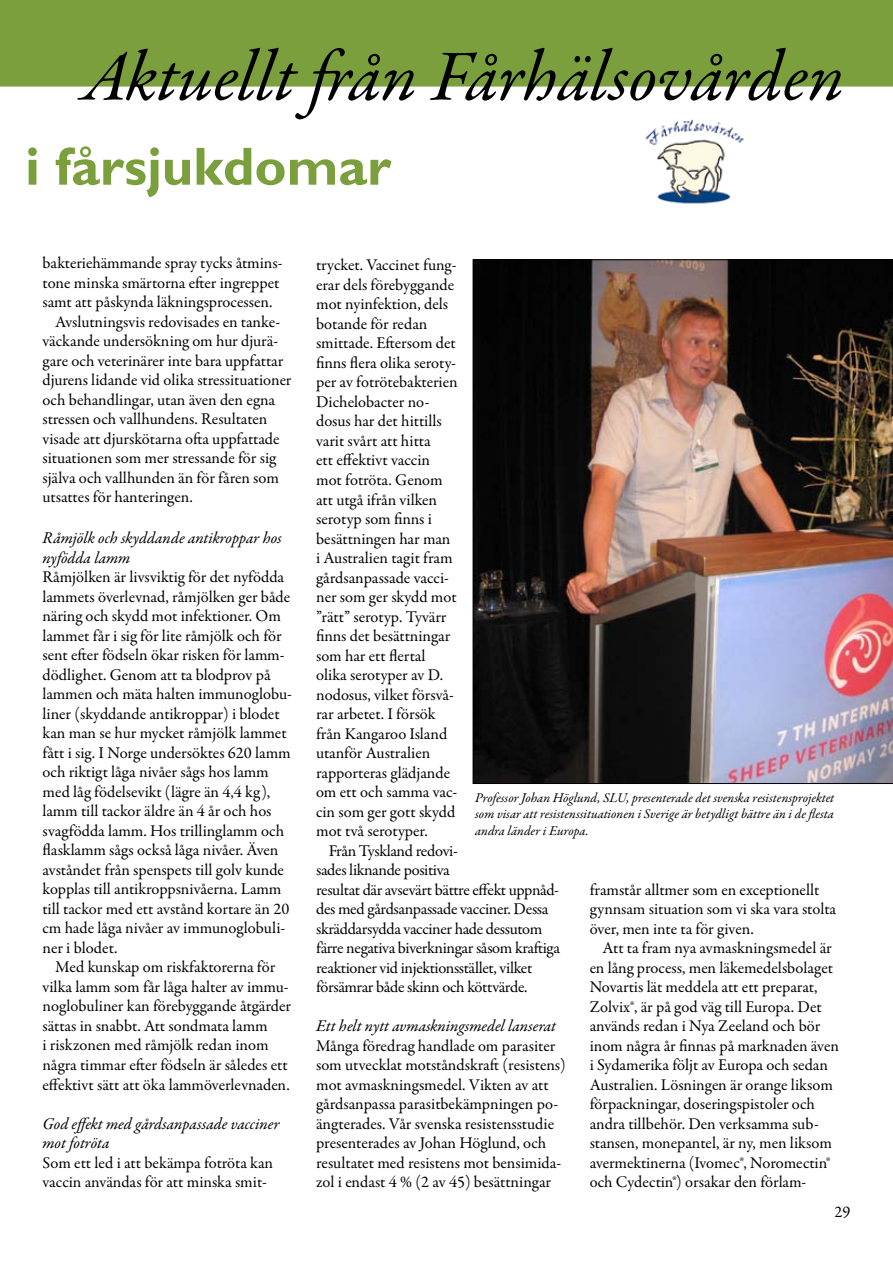
<style>
.page{position:relative;width:893px;height:1263px;background:#fff}
.page>*{position:absolute;margin:0;border:0;box-sizing:border-box;transform-origin:0 0}
.t1{font:italic 72px "Garamond Premr Pro";color:#000}
.t2{font:700 54px "Gill Sans";color:#7c9f3d}
.t3{font:16.5px/19.5px "Garamond Premr Pro";letter-spacing:-.005em;color:#000}
.t4{font:italic 16.5px/19.5px "Garamond Premr Pro";color:#000}
.t5{font:italic 13.5px/16.5px "Garamond Premr Pro";color:#000;text-align:justify}
</style>
<div class="page">
<div style="left:0;top:0;width:893px;height:87px;background:#7c9f3d"></div>
<img style="left:645px;top:119px;width:99px;height:85px">
<img style="left:473px;top:259px;width:420px;height:525px">
<h1 class="t1" style="left:82px;top:31px;width:764px">Aktuellt från Fårhälsovården</h1>
<h2 class="t2" style="left:25px;top:134px;width:367px">i fårsjukdomar</h2>
<p class="t3" style="left:43px;top:254px;width:242px">bakteriehämmande spray tycks åtmins-</p>
<p class="t3" style="left:43px;top:273px;width:238px">tone minska smärtorna efter ingreppet</p>
<p class="t3" style="left:43px;top:293px;width:231px">samt att påskynda läkningsprocessen.</p>
<p class="t3" style="left:55px;top:312px;width:226px">Avslutningsvis redovisades en tanke-</p>
<p class="t3" style="left:43px;top:332px;width:237px">väckande undersökning om hur djurä-</p>
<p class="t3" style="left:43px;top:351px;width:242px">gare och veterinärer inte bara uppfattar</p>
<p class="t3" style="left:43px;top:371px;width:251px">djurens lidande vid olika stressituationer</p>
<p class="t3" style="left:43px;top:390px;width:234px">och behandlingar, utan även den egna</p>
<p class="t3" style="left:43px;top:410px;width:226px">stressen och vallhundens. Resultaten</p>
<p class="t3" style="left:43px;top:429px;width:239px">visade att djurskötarna ofta uppfattade</p>
<p class="t3" style="left:43px;top:449px;width:235px">situationen som mer stressande för sig</p>
<p class="t3" style="left:43px;top:468px;width:238px">själva och vallhunden än för fåren som</p>
<p class="t3" style="left:43px;top:488px;width:152px">utsattes för hanteringen.</p>
<p class="t4" style="left:43px;top:529px;width:241px">Råmjölk och skyddande antikroppar hos nyfödda lamm</p>
<p class="t3" style="left:43px;top:568px;width:251px">Råmjölken är livsviktig för det nyfödda lammets överlevnad, råmjölken ger både näring och skydd mot infektioner. Om lammet får i sig för lite råmjölk och för sent efter födseln ökar risken för lamm&shy;dödlighet. Genom att ta blodprov på lammen och mäta halten immunoglobu&shy;liner (skyddande antikroppar) i blodet kan man se hur mycket råmjölk lammet fått i sig. I Norge undersöktes 620 lamm och riktigt låga nivåer sågs hos lamm med låg födelsevikt (lägre än 4,4 kg), lamm till tackor äldre än 4 år och hos svagfödda lamm. Hos trillinglamm och flasklamm sågs också låga nivåer. Även avståndet från spenspets till golv kunde kopplas till antikroppsnivåerna. Lamm till tackor med ett avstånd kortare än 20 cm hade låga nivåer av immunoglobuli&shy;ner i blodet.</p>
<p class="t3" style="left:43px;top:958px;width:250px;text-indent:13px">Med kunskap om riskfaktorerna för vilka lamm som får låga halter av immu&shy;noglobuliner kan förebyggande åtgärder sättas in snabbt. Att sondmata lamm<br>i riskzonen med råmjölk redan inom några timmar efter födseln är således ett effektivt sätt att öka lammöverlevnaden.</p>
<p class="t4" style="left:43px;top:1114px;width:238px">God effekt med gårdsanpassade vacciner mot fotröta</p>
<p class="t3" style="left:43px;top:1153px;width:232px">Som ett led i att bekämpa fotröta kan vaccin användas för att minska smit-</p>
<p class="t3" style="left:316px;top:256px;width:143px">trycket. Vaccinet fung&shy;erar dels förebyggande mot nyinfektion, dels botande för redan smittade. Eftersom det finns flera olika seroty&shy;per av fotrötebakterien<br>Dichelobacter no&shy;dosus har det hittills varit svårt att hitta<br>ett effektivt vaccin mot fotröta. Genom att utgå ifrån vilken serotyp som finns i besättningen har man i Australien tagit fram gårdsanpassade vacci&shy;ner som ger skydd mot ”rätt” serotyp. Tyvärr finns det besättningar som har ett flertal olika serotyper av D. nodosus, vilket försvå&shy;rar arbetet. I försök från Kangaroo Island utanför Australien rapporteras glädjande om ett och samma vac&shy;cin som ger gott skydd mot två serotyper.</p>
<p class="t3" style="left:316px;top:841px;width:245px;text-indent:13px">Från Tyskland redovi-<br>sades liknande positiva<br>resultat där avsevärt bättre effekt uppnåd&shy;des med gårdsanpassade vacciner. Dessa skräddarsydda vacciner hade dessutom färre negativa biverkningar såsom kraftiga reaktioner vid injektionsstället, vilket försämrar både skinn och köttvärde.</p>
<p class="t4" style="left:316px;top:1017px;width:242px">Ett helt nytt avmaskningsmedel lanserat</p>
<p class="t3" style="left:316px;top:1036px;width:251px">Många föredrag handlade om parasiter som utvecklat motståndskraft (resistens) mot avmaskningsmedel. Vikten av att gårdsanpassa parasitbekämpningen po&shy;ängterades. Vår svenska resistensstudie presenterades av Johan Höglund, och resultatet med resistens mot bensimida&shy;zol i endast 4 % (2 av 45) besättningar</p>
<p class="t5" style="left:475px;top:790px;width:361px">Professor Johan Höglund, SLU, presenterade det svenska resistensprojektet som visar att resistenssituationen i Sverige är betydligt bättre än i de flesta andra länder i Europa.</p>
<p class="t3" style="left:590px;top:880px;width:248px">framstår alltmer som en exceptionellt gynnsam situation som vi ska vara stolta över, men inte ta för given.</p>
<p class="t3" style="left:590px;top:938px;width:251px;text-indent:13px">Att ta fram nya avmaskningsmedel är en lång process, men läkemedelsbolaget Novartis lät meddela att ett preparat, Zolvix®, är på god väg till Europa. Det används redan i Nya Zeeland och bör inom några år finnas på marknaden även i Sydamerika följt av Europa och sedan Australien. Lösningen är orange liksom förpackningar, doseringspistoler och andra tillbehör. Den verksamma sub&shy;stansen, monepantel, är ny, men liksom avermektinerna (Ivomec®, Noromectin® och Cydectin®) orsakar den förlam-</p>
<p class="t3" style="left:834px;top:1202px;width:18px">29</p>
</div>
